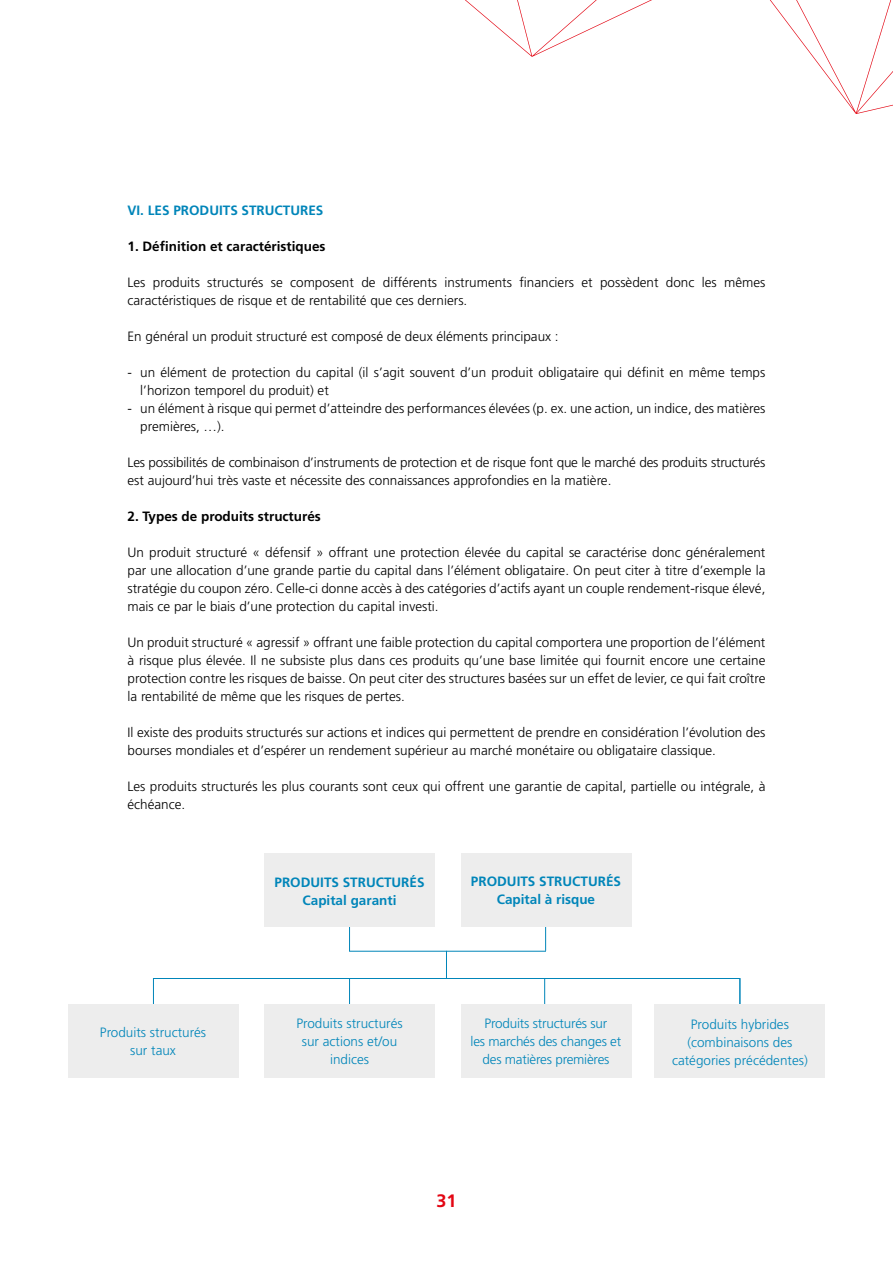
<style>
.page{position:relative;width:893px;height:1263px;background:#fff}
.page>*{position:absolute;margin:0;border:0;box-sizing:border-box;transform-origin:0 0}
.t1{font:700 18px "Frutiger";color:#e30613}
.t2{font:300 13.5px/18px "Frutiger";color:#000}
.t3{font:300 13.5px/18px "Frutiger";color:#0085b9;text-align:center}
.t4{font:700 13.5px "Frutiger";color:#0085b9}
.t5{font:700 13.5px "Frutiger";color:#000}
</style>
<div class="page">
<svg style="left:465px;top:0;width:428px;height:114px"></svg>
<hr style="left:544px;top:978px;width:1px;height:42px;background:#0085b9">
<hr style="left:349px;top:979px;width:1px;height:42px;background:#0085b9">
<hr style="left:739px;top:978px;width:1px;height:43px;background:#0085b9">
<hr style="left:153px;top:978px;width:1px;height:43px;background:#0085b9">
<hr style="left:545px;top:920px;width:1px;height:31px;background:#0085b9">
<hr style="left:349px;top:920px;width:1px;height:31px;background:#0085b9">
<div style="left:460px;top:853px;width:171px;height:74px;background:#ededed"></div>
<div style="left:264px;top:853px;width:171px;height:74px;background:#ededed"></div>
<div style="left:68px;top:1004px;width:171px;height:74px;background:#ededed"></div>
<div style="left:264px;top:1004px;width:171px;height:74px;background:#ededed"></div>
<div style="left:460px;top:1004px;width:171px;height:74px;background:#ededed"></div>
<div style="left:654px;top:1004px;width:171px;height:74px;background:#ededed"></div>
<hr style="left:350px;top:951px;width:196px;height:1px;background:#0085b9">
<hr style="left:153px;top:978px;width:587px;height:1px;background:#0085b9">
<svg style="left:446px;top:952px;width:1px;height:26px"></svg>
<p class="t4" style="left:128px;top:203px;width:197px">VI. LES PRODUITS STRUCTURES</p>
<p class="t5" style="left:128px;top:239px;width:200px">1. Définition et caractéristiques</p>
<p class="t2" style="left:128px;top:274px;width:639px">Les produits structurés se composent de différents instruments financiers et possèdent donc les mêmes caractéristiques de risque et de rentabilité que ces derniers.</p>
<p class="t2" style="left:128px;top:328px;width:433px">En général un produit structuré est composé de deux éléments principaux :</p>
<p class="t2" style="left:140px;top:364px;width:626px;text-indent:-13px">- un élément de protection du capital (il s’agit souvent d’un produit obligataire qui définit en même temps l’horizon temporel du produit) et</p>
<p class="t2" style="left:140px;top:400px;width:627px;text-indent:-13px">- un élément à risque qui permet d’atteindre des performances élevées (p. ex. une action, un indice, des matières premières, …).</p>
<p class="t2" style="left:128px;top:454px;width:639px">Les possibilités de combinaison d’instruments de protection et de risque font que le marché des produits structurés est aujourd’hui très vaste et nécessite des connaissances approfondies en la matière.</p>
<p class="t5" style="left:128px;top:509px;width:195px">2. Types de produits structurés</p>
<p class="t2" style="left:128px;top:544px;width:639px;text-align:justify">Un produit structuré « défensif » offrant une protection élevée du capital se caractérise donc généralement par une allocation d’une grande partie du capital dans l’élément obligataire. On peut citer à titre d’exemple la stratégie du coupon zéro. Celle-ci donne accès à des catégories d’actifs ayant un couple rendement-risque élevé, mais ce par le biais d’une protection du capital investi.</p>
<p class="t2" style="left:128px;top:634px;width:639px;text-align:justify">Un produit structuré « agressif » offrant une faible protection du capital comportera une proportion de l’élément à risque plus élevée. Il ne subsiste plus dans ces produits qu’une base limitée qui fournit encore une certaine protection contre les risques de baisse. On peut citer des structures basées sur un effet de levier, ce qui fait croître la rentabilité de même que les risques de pertes.</p>
<p class="t2" style="left:128px;top:724px;width:639px">Il existe des produits structurés sur actions et indices qui permettent de prendre en considération l’évolution des bourses mondiales et d’espérer un rendement supérieur au marché monétaire ou obligataire classique.</p>
<p class="t2" style="left:128px;top:778px;width:639px">Les produits structurés les plus courants sont ceux qui offrent une garantie de capital, partielle ou intégrale, à échéance.</p>
<p class="t3" style="left:100px;top:1024px;width:108px">Produits structurés</p>
<p class="t3" style="left:130px;top:1042px;width:47px">sur taux</p>
<p class="t4" style="left:274px;top:874px;width:152px">PRODUITS STRUCTURÉS</p>
<p class="t4" style="left:303px;top:892px;width:95px">Capital garanti</p>
<p class="t3" style="left:296px;top:1015px;width:108px">Produits structurés</p>
<p class="t3" style="left:302px;top:1033px;width:97px">sur actions et/ou</p>
<p class="t3" style="left:330px;top:1051px;width:41px">indices</p>
<p class="t4" style="left:471px;top:873px;width:152px">PRODUITS STRUCTURÉS</p>
<p class="t4" style="left:497px;top:891px;width:100px">Capital à risque</p>
<p class="t3" style="left:485px;top:1014px;width:124px">Produits structurés sur</p>
<p class="t3" style="left:471px;top:1032px;width:152px">les marchés des changes et des matières premières</p>
<h1 class="t1" style="left:436px;top:1190px;width:22px">31</h1>
<p class="t3" style="left:691px;top:1015px;width:100px">Produits hybrides</p>
<p class="t3" style="left:687px;top:1033px;width:107px">(combinaisons des</p>
<p class="t3" style="left:672px;top:1051px;width:137px">catégories précédentes)</p>
</div>
